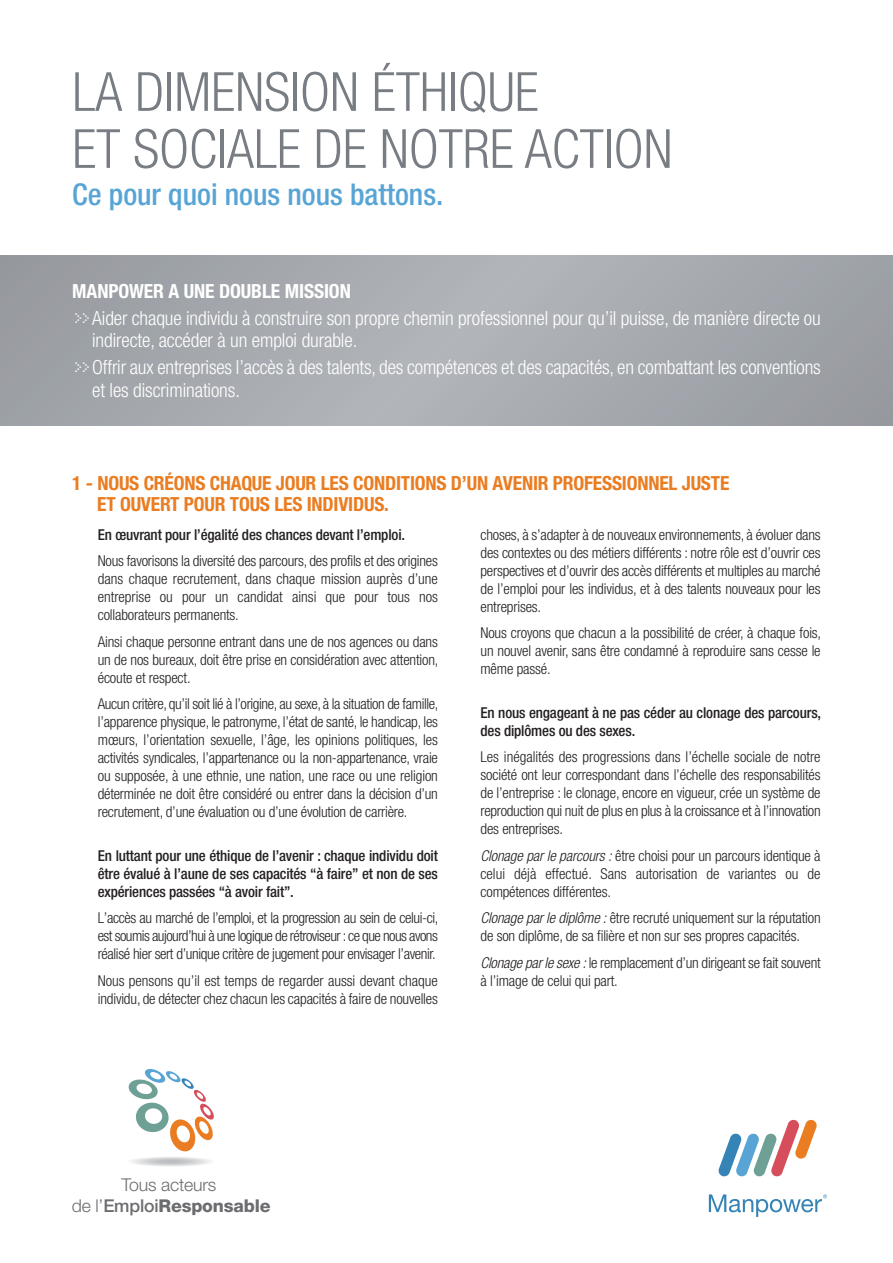
<style>
.page{position:relative;width:893px;height:1263px;background:#fff}
.page>*{position:absolute;margin:0;border:0;box-sizing:border-box;transform-origin:0 0}
.t1{font:300 condensed 54px/57px "Helvetica Neue";color:#787d83}
.t2{font:500 condensed 30px "Helvetica Neue";color:#58a5d5}
.t3{font:300 condensed 19.5px/26.7px "Helvetica Neue";letter-spacing:-.005em;color:#fff}
.t4{font:700 condensed 19.5px/21px "Helvetica Neue";letter-spacing:-.01em;color:#ea7d22}
.t5{font:300 17.7px/21px "Helvetica Neue";letter-spacing:-.01em;color:#6c6d70;text-align:center}
.t6{font:300 condensed 15px/18px "Helvetica Neue";letter-spacing:-.01em;color:#231f20;text-align:justify}
.t7{font:500 condensed 15px/18px "Helvetica Neue";letter-spacing:-.01em;color:#231f20;text-align:justify}
.s1{font-weight:700}
.s2{font-family:"Score Board";font-weight:400;font-stretch:normal}
.s3{font-style:italic}
.s4{font-weight:500}
.s5{font-weight:800}
</style>
<div class="page">
<svg style="left:718px;top:1119px;width:99px;height:58px"></svg>
<svg style="left:709px;top:1194px;width:118px;height:23px"></svg>
<div style="left:0;top:255px;width:893px;height:170px;background:linear-gradient(to right,#a5a8ad,#a5a9ae)"></div>
<svg style="left:129px;top:1069px;width:85px;height:82px"></svg>
<h1 class="t1" style="left:72px;top:68px;width:602px">LA DIMENSION ÉTHIQUE<br>ET SOCIALE DE NOTRE ACTION</h1>
<h2 class="t2" style="left:72px;top:184px;width:373px">Ce pour quoi nous nous battons.</h2>
<h3 class="t3" style="left:72px;top:279px;width:750px"><span class="s1">MANPOWER A UNE DOUBLE MISSION<br></span><span class="s2">&gt;&gt;</span>Aider chaque individu à construire son propre chemin professionnel pour qu’il puisse, de manière directe ou</h3>
<h3 class="t3" style="left:72px;top:329px;width:750px;text-indent:20px">indirecte, accéder à un emploi durable.<br><span class="s2">&gt;&gt;</span>Offrir aux entreprises l’accès à des talents, des compétences et des capacités, en combattant les conventions</h3>
<h3 class="t3" style="left:92px;top:378px;width:149px">et les discriminations.</h3>
<h3 class="t4" style="left:97px;top:474px;width:634px;text-indent:-25px">1 - NOUS CRÉONS CHAQUE JOUR LES CONDITIONS D’UN AVENIR PROFESSIONNEL JUSTE<br>ET OUVERT POUR TOUS LES INDIVIDUS.</h3>
<p class="t7" style="left:98px;top:527px;width:309px">En œuvrant pour l’égalité des chances devant l’emploi.</p>
<p class="t6" style="left:98px;top:553px;width:342px">Nous favorisons la diversité des parcours, des profils et des origines dans chaque recrutement, dans chaque mission auprès d’une entreprise ou pour un candidat ainsi que pour tous nos collaborateurs permanents.</p>
<p class="t6" style="left:98px;top:634px;width:342px">Ainsi chaque personne entrant dans une de nos agences ou dans un de nos bureaux, doit être prise en considération avec attention, écoute et respect.</p>
<p class="t6" style="left:98px;top:696px;width:342px">Aucun critère, qu’il soit lié à l’origine, au sexe, à la situation de famille, l’apparence physique, le patronyme, l’état de santé, le handicap, les mœurs, l’orientation sexuelle, l’âge, les opinions politiques, les activités syndicales, l’appartenance ou la non-appartenance, vraie ou supposée, à une ethnie, une nation, une race ou une religion déterminée ne doit être considéré ou entrer dans la décision d’un recrutement, d’une évaluation ou d’une évolution de carrière.</p>
<p class="t7" style="left:98px;top:848px;width:342px">En luttant pour une éthique de l’avenir : chaque individu doit être évalué à l’aune de ses capacités “à faire” et non de ses expériences passées “à avoir fait”.</p>
<p class="t6" style="left:98px;top:910px;width:342px">L’accès au marché de l’emploi, et la progression au sein de celui-ci, est soumis aujourd’hui à une logique de rétroviseur : ce que nous avons réalisé hier sert d’unique critère de jugement pour envisager l’avenir.</p>
<p class="t6" style="left:98px;top:973px;width:342px">Nous pensons qu’il est temps de regarder aussi devant chaque individu, de détecter chez chacun les capacités à faire de nouvelles</p>
<p class="t6" style="left:480px;top:527px;width:342px">choses, à s’adapter à de nouveaux environnements, à évoluer dans des contextes ou des métiers différents : notre rôle est d’ouvrir ces perspectives et d’ouvrir des accès différents et multiples au marché de l’emploi pour les individus, et à des talents nouveaux pour les entreprises.</p>
<p class="t6" style="left:480px;top:625px;width:342px">Nous croyons que chacun a la possibilité de créer, à chaque fois, un nouvel avenir, sans être condamné à reproduire sans cesse le même passé.</p>
<p class="t7" style="left:480px;top:705px;width:342px">En nous engageant à ne pas céder au clonage des parcours, des diplômes ou des sexes.</p>
<p class="t6" style="left:480px;top:749px;width:342px">Les inégalités des progressions dans l’échelle sociale de notre société ont leur correspondant dans l’échelle des responsabilités de l’entreprise : le clonage, encore en vigueur, crée un système de reproduction qui nuit de plus en plus à la croissance et à l’innovation des entreprises.</p>
<p class="t6" style="left:480px;top:848px;width:342px"><span class="s3">Clonage par le parcours :</span> être choisi pour un parcours identique à celui déjà effectué. Sans autorisation de variantes ou de compétences différentes.</p>
<p class="t6" style="left:480px;top:910px;width:342px"><span class="s3">Clonage par le diplôme :</span> être recruté uniquement sur la réputation de son diplôme, de sa filière et non sur ses propres capacités.</p>
<p class="t6" style="left:480px;top:955px;width:342px"><span class="s3">Clonage par le sexe :</span> le remplacement d’un dirigeant se fait souvent à l’image de celui qui part.</p>
<p class="t5" style="left:72px;top:1176px;width:200px">Tous acteurs<br>de l’<span class="s4">Emploi</span><span class="s5">Responsable</span></p>
</div>
